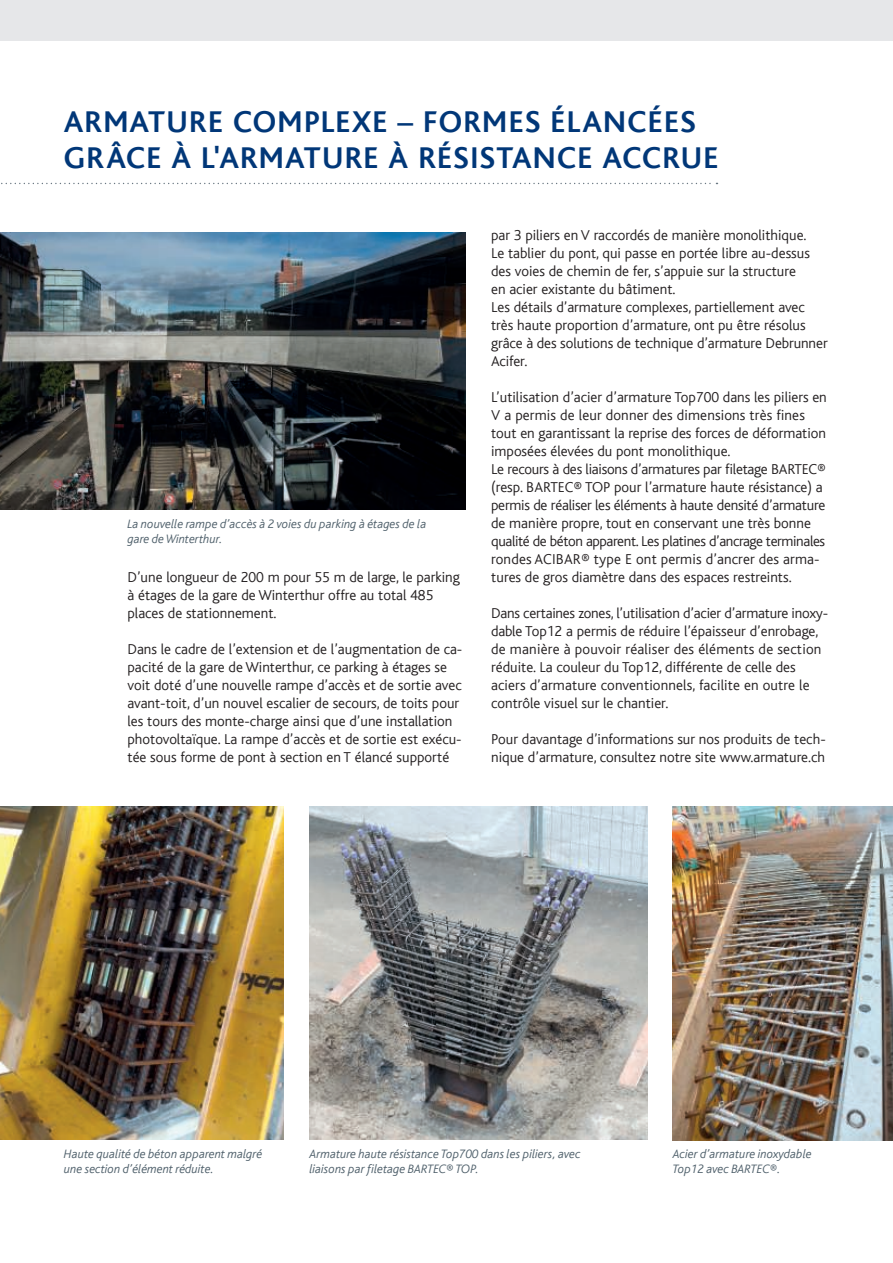
<style>
.page{position:relative;width:893px;height:1263px;background:#fff}
.page>*{position:absolute;margin:0;border:0;box-sizing:border-box;transform-origin:0 0}
.t1{font:700 31.5px/36px "Kl Bliss";letter-spacing:.035em;color:#013778}
.t2{font:300 15px/18px "Kl Bliss";color:#231f20}
.t3{font:italic 300 12.75px/15px "Kl Bliss";color:#4f606b}
</style>
<div class="page">
<div style="left:0;top:0;width:893px;height:40px;background:#e6e7e9"></div>
<svg style="left:1px;top:183px;width:716px;height:1px"></svg>
<img style="left:0;top:233px;width:466px;height:277px">
<img style="left:0;top:807px;width:284px;height:333px">
<img style="left:673px;top:807px;width:220px;height:333px">
<img style="left:309px;top:807px;width:338px;height:333px">
<h1 class="t1" style="left:64px;top:104px;width:656px">ARMATURE COMPLEXE – FORMES ÉLANCÉES<br>GRÂCE À L'ARMATURE À RÉSISTANCE ACCRUE</h1>
<p class="t3" style="left:128px;top:517px;width:300px">La nouvelle rampe d’accès à 2 voies du parking à étages de la gare de Winterthur.</p>
<p class="t2" style="left:128px;top:569px;width:334px">D’une longueur de 200 m pour 55 m de large, le parking à étages de la gare de Winterthur offre au total 485 places de stationnement.</p>
<p class="t2" style="left:128px;top:641px;width:336px">Dans le cadre de l’extension et de l’augmentation de ca&shy;pacité de la gare de Winterthur, ce parking à étages se voit doté d’une nouvelle rampe d’accès et de sortie avec avant-toit, d’un nouvel escalier de secours, de toits pour les tours des monte-charge ainsi que d’une installation photovoltaïque. La rampe d’accès et de sortie est exécu&shy;tée sous forme de pont à section en T élancé supporté</p>
<p class="t2" style="left:491px;top:227px;width:338px">par 3 piliers en V raccordés de manière monolithique.<br>Le tablier du pont, qui passe en portée libre au-dessus des voies de chemin de fer, s’appuie sur la structure<br>en acier existante du bâtiment.<br>Les détails d’armature complexes, partiellement avec très haute proportion d’armature, ont pu être résolus grâce à des solutions de technique d’armature Debrunner Acifer.</p>
<p class="t2" style="left:491px;top:389px;width:337px">L’utilisation d’acier d’armature Top700 dans les piliers en V a permis de leur donner des dimensions très fines tout en garantissant la reprise des forces de déformation imposées élevées du pont monolithique.<br>Le recours à des liaisons d’armatures par filetage BARTEC® (resp. BARTEC® TOP pour l’armature haute résistance) a permis de réaliser les éléments à haute densité d’armature de manière propre, tout en conservant une très bonne qualité de béton apparent. Les platines d’ancrage terminales rondes ACIBAR® type E ont permis d’ancrer des arma&shy;tures de gros diamètre dans des espaces restreints.</p>
<p class="t2" style="left:491px;top:605px;width:338px">Dans certaines zones, l’utilisation d’acier d’armature inoxy&shy;dable Top12 a permis de réduire l’épaisseur d’enrobage, de manière à pouvoir réaliser des éléments de section réduite. La couleur du Top12, différente de celle des aciers d’armature conventionnels, facilite en outre le contrôle visuel sur le chantier.</p>
<p class="t2" style="left:491px;top:731px;width:336px">Pour davantage d’informations sur nos produits de tech&shy;nique d’armature, consultez notre site www.armature.ch</p>
<p class="t3" style="left:64px;top:1147px;width:200px">Haute qualité de béton apparent malgré une section d’élément réduite.</p>
<p class="t3" style="left:673px;top:1147px;width:140px">Acier d’armature inoxydable<br>Top12 avec BARTEC®.</p>
<p class="t3" style="left:309px;top:1147px;width:273px">Armature haute résistance Top700 dans les piliers, avec liaisons par filetage BARTEC® TOP.</p>
</div>
